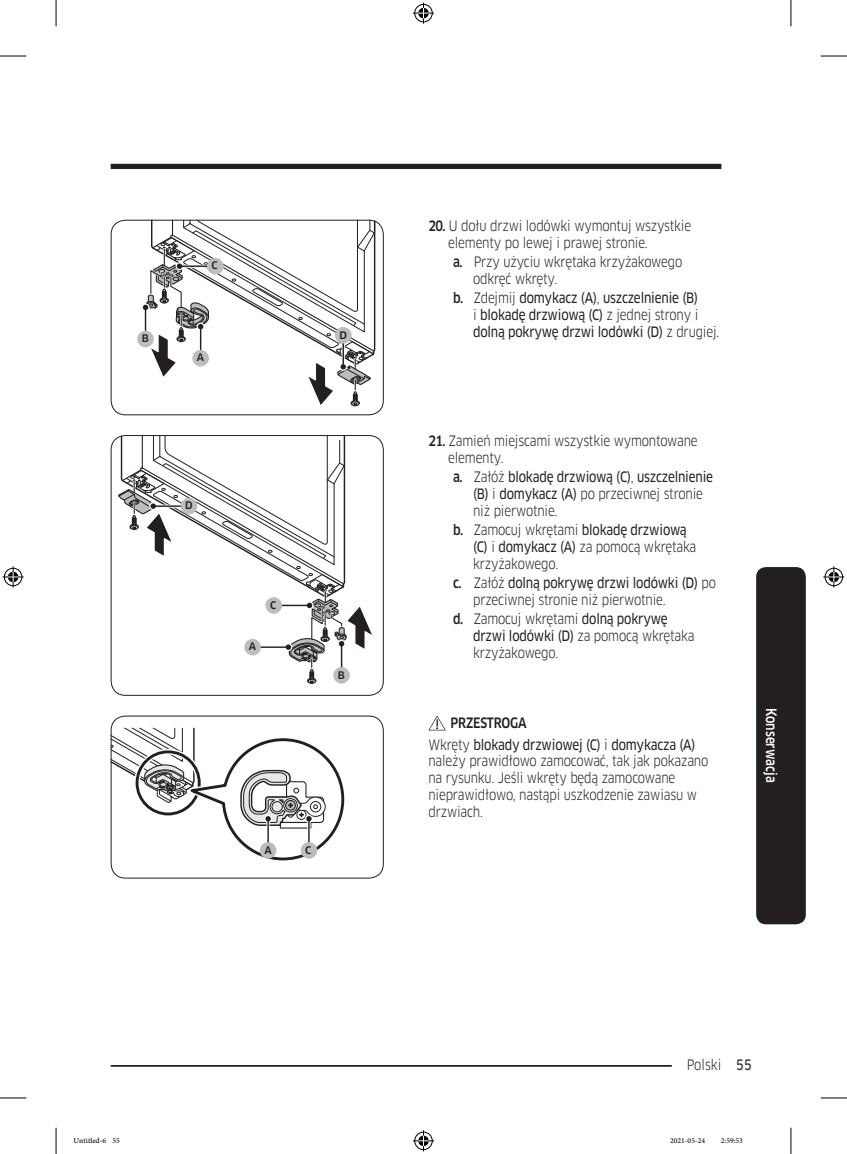
<style>
.page{position:relative;width:847px;height:1154px;background:#fff}
.page>*{position:absolute;margin:0;border:0;box-sizing:border-box;transform-origin:0 0}
.t1{font:14px/16.8px "Samsung Clan Pro";letter-spacing:-.015em;color:#231f20;scale:.85 1}
.t2{font:14px/16.8px "Samsung Clan Pro News";letter-spacing:-.015em;color:#231f20;scale:.85 1}
.Sidebar{font:500 14px "Samsung Clan Pro";color:#fff;scale:.85 1}
.DL_DT_Icon{font:500 14px "Samsung Clan Pro";letter-spacing:-.015em;color:#231f20;scale:.85 1}
.t3{font:10.5px "Adobe Arabic";color:#000}
.image{font:500 10.15px "Samsung Clan Pro";color:#231f20}
.s1{font-weight:500}
.s2{font-family:"Samsung Clan Pro";font-weight:500}
.s3{font-family:"Samsung Clan Pro"}
.s4{font-family:"Samsung Clan Pro News"}
</style>
<div class="page">
<div style="left:111px;top:164px;width:610px;height:5px;background:#231f20"></div>
<hr style="left:111px;top:1065px;width:610px;height:2px;background:#231f20">
<div style="left:671px;top:1055px;width:65px;height:17px;background:#fff"></div>
<div style="left:755px;top:567px;width:50px;height:357px;background:#231f20;border-radius:10px"></div>
<div style="left:137px;top:331px;width:17px;height:16px;background:#bcbdc0;border-radius:50%"></div>
<svg style="left:143px;top:220px;width:234px;height:187px"></svg>
<div style="left:335px;top:327px;width:16px;height:16px;background:#bcbdc0;border-radius:50%"></div>
<div style="left:111px;top:220px;width:272px;height:195px;border:1px solid #231f20;border-radius:14px"></div>
<svg style="left:118px;top:435px;width:258px;height:249px"></svg>
<div style="left:333px;top:667px;width:17px;height:16px;background:#bcbdc0;border-radius:50%"></div>
<div style="left:111px;top:435px;width:272px;height:261px;border:1px solid #231f20;border-radius:14px"></div>
<svg style="left:113px;top:728px;width:232px;height:133px"></svg>
<div style="left:300px;top:842px;width:17px;height:16px;background:#bcbdc0;border-radius:50%"></div>
<div style="left:111px;top:715px;width:272px;height:163px;border:1px solid #231f20;border-radius:14px"></div>
<svg style="left:428px;top:715px;width:17px;height:15px"></svg>
<svg style="left:0;top:56px;width:26px;height:1px"></svg>
<svg style="left:820px;top:56px;width:26px;height:1px"></svg>
<svg style="left:0;top:1097px;width:26px;height:1px"></svg>
<svg style="left:820px;top:1097px;width:26px;height:1px"></svg>
<svg style="left:56px;top:0;width:1px;height:26px"></svg>
<svg style="left:56px;top:1128px;width:1px;height:26px"></svg>
<svg style="left:790px;top:0;width:1px;height:26px"></svg>
<svg style="left:790px;top:1128px;width:1px;height:26px"></svg>
<svg style="left:413px;top:3px;width:21px;height:21px"></svg>
<svg style="left:413px;top:1130px;width:21px;height:21px"></svg>
<svg style="left:3px;top:566px;width:21px;height:21px"></svg>
<svg style="left:823px;top:566px;width:21px;height:21px"></svg>
<p class="image" style="left:211px;top:260px;width:8px">C</p>
<p class="image" style="left:142px;top:333px;width:9px">B</p>
<p class="image" style="left:339px;top:329px;width:9px">D</p>
<p class="image" style="left:197px;top:352px;width:9px">A</p>
<p class="image" style="left:185px;top:500px;width:9px">D</p>
<p class="image" style="left:249px;top:641px;width:9px">A</p>
<p class="image" style="left:270px;top:599px;width:8px">C</p>
<p class="image" style="left:338px;top:669px;width:9px">B</p>
<p class="image" style="left:264px;top:844px;width:9px">A</p>
<p class="image" style="left:305px;top:844px;width:8px">C</p>
<p class="t1" style="left:448px;top:217px;width:287px;text-indent:-20px"><span class="s1">20.</span> U dołu drzwi lodówki wymontuj wszystkie elementy po lewej i prawej stronie.</p>
<p class="t1" style="left:473px;top:253px;width:247px;text-indent:-20px"><span class="s1">a.</span> Przy użyciu wkrętaka krzyżakowego odkręć wkręty.</p>
<p class="t2" style="left:473px;top:289px;width:291px;text-indent:-20px"><span class="s2">b.</span> <span class="s3">Zdejmij</span> domykacz (A)<span class="s3">,</span> uszczelnienie (B)<br><span class="s3">i</span> blokadę drzwiową (C) <span class="s3">z jednej strony i </span>dolną pokrywę drzwi lodówki (D) <span class="s3">z drugiej.</span></p>
<p class="t1" style="left:448px;top:432px;width:295px;text-indent:-20px"><span class="s1">21.</span> Zamień miejscami wszystkie wymontowane elementy.</p>
<p class="t2" style="left:473px;top:469px;width:284px;text-indent:-20px"><span class="s2">a.</span> <span class="s3">Załóż</span> blokadę drzwiową (C)<span class="s3">,</span> uszczelnienie (B) <span class="s3">i</span> domykacz (A) <span class="s3">po przeciwnej stronie niż pierwotnie.</span></p>
<p class="t1" style="left:473px;top:521px;width:264px;text-indent:-20px"><span class="s1">b.</span> Zamocuj wkrętami <span class="s4">blokadę drzwiową (C)</span> i <span class="s4">domykacz (A)</span> za pomocą wkrętaka krzyżakowego.</p>
<p class="t1" style="left:473px;top:574px;width:287px;text-indent:-20px"><span class="s1">c.</span> Załóż <span class="s4">dolną pokrywę drzwi lodówki (D)</span> po przeciwnej stronie niż pierwotnie.</p>
<p class="t1" style="left:473px;top:610px;width:262px;text-indent:-20px"><span class="s1">d.</span> Zamocuj wkrętami <span class="s4">dolną pokrywę drzwi lodówki (D)</span> za pomocą wkrętaka krzyżakowego.</p>
<p class="DL_DT_Icon" style="left:450px;top:714px;width:91px">PRZESTROGA</p>
<p class="t1" style="left:428px;top:736px;width:330px">Wkręty <span class="s4">blokady drzwiowej (C)</span> i <span class="s4">domykacza (A) </span>należy prawidłowo zamocować, tak jak pokazano na rysunku. Jeśli wkręty będą zamocowane nieprawidłowo, nastąpi uszkodzenie zawiasu w drzwiach.</p>
<p class="Sidebar" style="left:779px;top:707px;width:90px;rotate:90deg">Konserwacja</p>
<p class="t1" style="left:686px;top:1056px;width:78px">Polski <span class="s4">55</span></p>
<p class="t3" style="left:74px;top:1133px;width:48px">Untitled-6 55</p>
<p class="t3" style="left:669px;top:1133px;width:37px">2021-05-24</p>
<p class="t3" style="left:720px;top:1133px;width:24px">2:59:53</p>
</div>
